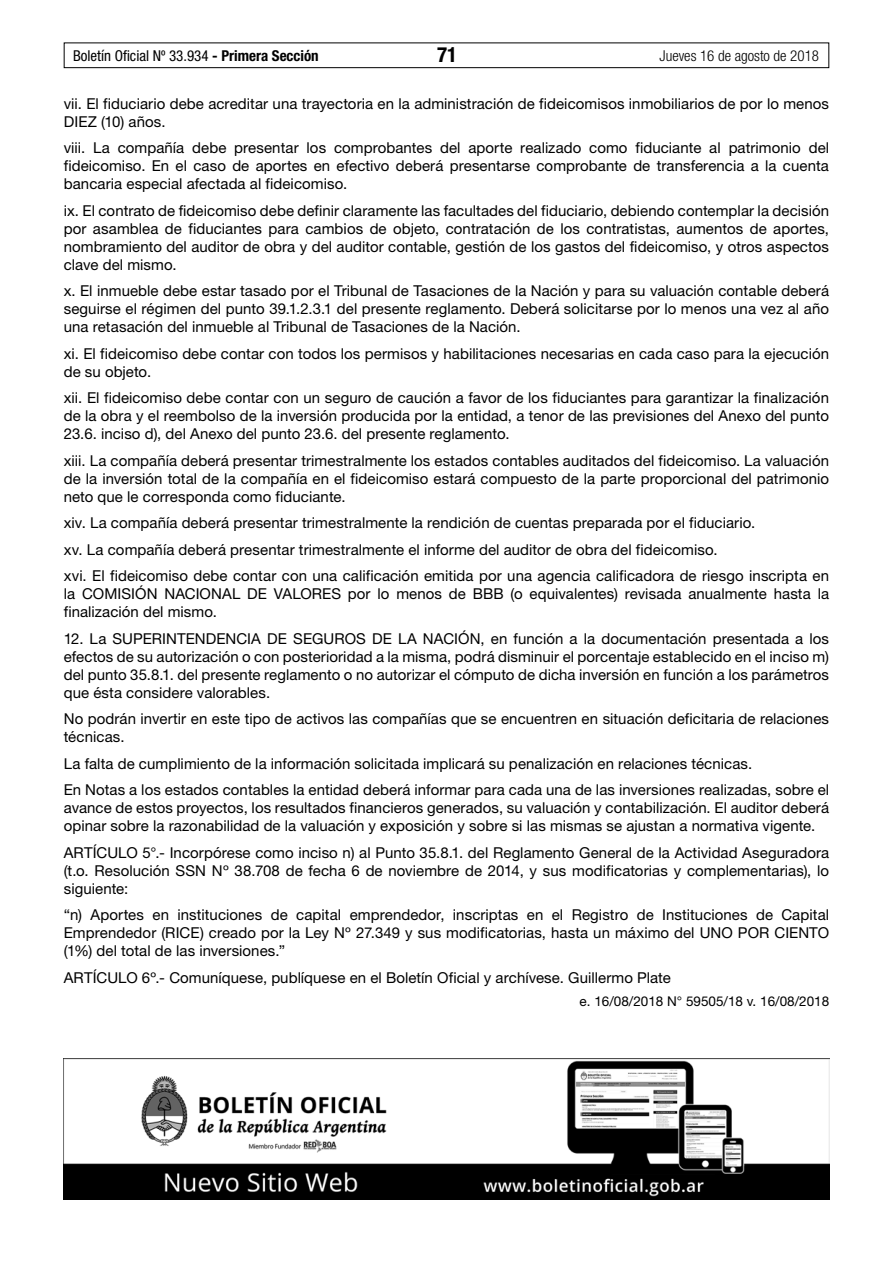
<style>
.page{position:relative;width:893px;height:1263px;background:#fff}
.page>*{position:absolute;margin:0;border:0;box-sizing:border-box;transform-origin:0 0}
.t1{font:700 condensed 21px "Helvetica Neue LT Std";color:#000}
.t2{font:15px/18px "Helvetica Neue LT Std";letter-spacing:.005em;color:#000;text-align:justify}
.t3{font:condensed 15px "Helvetica Neue LT Std";color:#000}
.t4{font:300 condensed 15px "Helvetica Neue LT Std";color:#000}
.t5{font:13.5px "Helvetica Neue LT Std";color:#000}
.s1{font-weight:700}
</style>
<div class="page">
<div style="left:64px;top:43px;width:765px;height:25px;border:1px solid #000"></div>
<img style="left:64px;top:1058px;width:765px;height:141px">
<p class="t3" style="left:73px;top:47px;width:247px">Boletín Oficial Nº 33.934 <span class="s1">- Primera Sección</span></p>
<h1 class="t1" style="left:437px;top:42px;width:22px">71</h1>
<p class="t4" style="left:660px;top:47px;width:161px">Jueves 16 de agosto de 2018</p>
<p class="t2" style="left:64px;top:94px;width:767px">vii. El fiduciario debe acreditar una trayectoria en la administración de fideicomisos inmobiliarios de por lo menos<br>DIEZ (10) años.</p>
<p class="t2" style="left:64px;top:138px;width:767px">viii. La compañía debe presentar los comprobantes del aporte realizado como fiduciante al patrimonio del fideicomiso. En el caso de aportes en efectivo deberá presentarse comprobante de transferencia a la cuenta bancaria especial afectada al fideicomiso.</p>
<p class="t2" style="left:64px;top:201px;width:767px">ix. El contrato de fideicomiso debe definir claramente las facultades del fiduciario, debiendo contemplar la decisión por asamblea de fiduciantes para cambios de objeto, contratación de los contratistas, aumentos de aportes, nombramiento del auditor de obra y del auditor contable, gestión de los gastos del fideicomiso, y otros aspectos clave del mismo.</p>
<p class="t2" style="left:64px;top:281px;width:767px">x. El inmueble debe estar tasado por el Tribunal de Tasaciones de la Nación y para su valuación contable deberá seguirse el régimen del punto 39.1.2.3.1 del presente reglamento. Deberá solicitarse por lo menos una vez al año una retasación del inmueble al Tribunal de Tasaciones de la Nación.</p>
<p class="t2" style="left:64px;top:344px;width:767px">xi. El fideicomiso debe contar con todos los permisos y habilitaciones necesarias en cada caso para la ejecución de su objeto.</p>
<p class="t2" style="left:64px;top:388px;width:767px">xii. El fideicomiso debe contar con un seguro de caución a favor de los fiduciantes para garantizar la finalización de la obra y el reembolso de la inversión producida por la entidad, a tenor de las previsiones del Anexo del punto 23.6. inciso d), del Anexo del punto 23.6. del presente reglamento.</p>
<p class="t2" style="left:64px;top:451px;width:767px">xiii. La compañía deberá presentar trimestralmente los estados contables auditados del fideicomiso. La valuación de la inversión total de la compañía en el fideicomiso estará compuesto de la parte proporcional del patrimonio neto que le corresponda como fiduciante.</p>
<p class="t2" style="left:64px;top:509px;width:767px;line-height:26.5px;text-align:left">xiv. La compañía deberá presentar trimestralmente la rendición de cuentas preparada por el fiduciario.<br>xv. La compañía deberá presentar trimestralmente el informe del auditor de obra del fideicomiso.<br>xvi. El fideicomiso debe contar con una calificación emitida por una agencia calificadora de riesgo inscripta en</p>
<p class="t2" style="left:64px;top:585px;width:767px">la COMISIÓN NACIONAL DE VALORES por lo menos de BBB (o equivalentes) revisada anualmente hasta la finalización del mismo.</p>
<p class="t2" style="left:64px;top:629px;width:767px">12. La SUPERINTENDENCIA DE SEGUROS DE LA NACIÓN, en función a la documentación presentada a los efectos de su autorización o con posterioridad a la misma, podrá disminuir el porcentaje establecido en el inciso m) del punto 35.8.1. del presente reglamento o no autorizar el cómputo de dicha inversión en función a los parámetros que ésta considere valorables.</p>
<p class="t2" style="left:64px;top:710px;width:767px">No podrán invertir en este tipo de activos las compañías que se encuentren en situación deficitaria de relaciones técnicas.</p>
<p class="t2" style="left:64px;top:750px;width:767px;line-height:26.5px">La falta de cumplimiento de la información solicitada implicará su penalización en relaciones técnicas.<br>En Notas a los estados contables la entidad deberá informar para cada una de las inversiones realizadas, sobre el</p>
<p class="t2" style="left:64px;top:799px;width:767px">avance de estos proyectos, los resultados financieros generados, su valuación y contabilización. El auditor deberá opinar sobre la razonabilidad de la valuación y exposición y sobre si las mismas se ajustan a normativa vigente.</p>
<p class="t2" style="left:64px;top:843px;width:767px">ARTÍCULO 5°.- Incorpórese como inciso n) al Punto 35.8.1. del Reglamento General de la Actividad Aseguradora (t.o. Resolución SSN Nº 38.708 de fecha 6 de noviembre de 2014, y sus modificatorias y complementarias), lo siguiente:</p>
<p class="t2" style="left:64px;top:906px;width:767px">“n) Aportes en instituciones de capital emprendedor, inscriptas en el Registro de Instituciones de Capital Emprendedor (RICE) creado por la Ley Nº 27.349 y sus modificatorias, hasta un máximo del UNO POR CIENTO (1%) del total de las inversiones.”</p>
<p class="t2" style="left:64px;top:968px;width:609px">ARTÍCULO 6º.- Comuníquese, publíquese en el Boletín Oficial y archívese. Guillermo Plate</p>
<p class="t5" style="left:580px;top:993px;width:251px">e. 16/08/2018 N° 59505/18 v. 16/08/2018</p>
</div>
